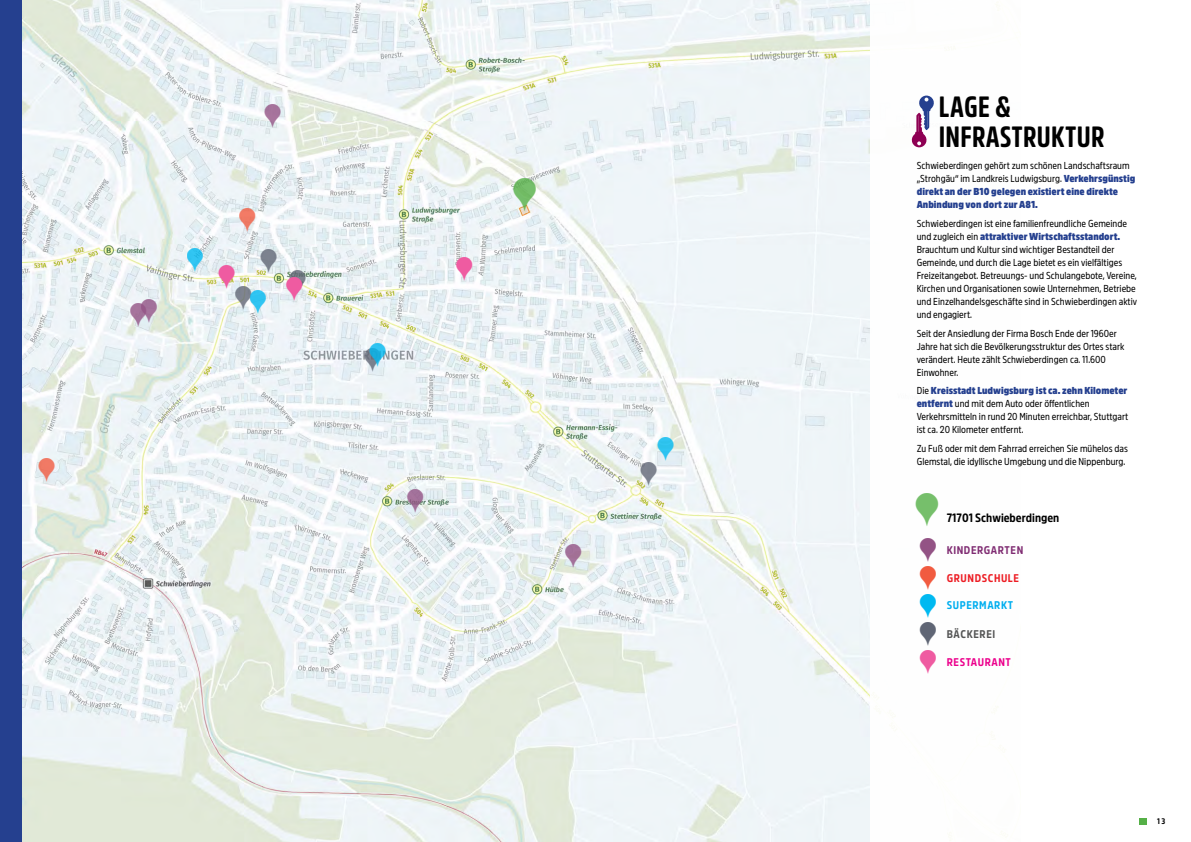
<style>
.page{position:relative;width:1191px;height:842px;background:#fff}
.page>*{position:absolute;margin:0;border:0;box-sizing:border-box;transform-origin:0 0}
.t1{font:700 29px/30px "Amsi Pro Condensed";letter-spacing:.01em;color:#000}
.t2{font:700 12px "Amsi Pro Narrow";color:#000}
.t3{font:700 11.1px "Amsi Pro Narrow";letter-spacing:.05em;color:#802d73}
.t4{font:700 11.1px "Amsi Pro Narrow";letter-spacing:.05em;color:#ed1d24}
.t5{font:700 11.1px "Amsi Pro Narrow";letter-spacing:.05em;color:#00aeef}
.t6{font:700 11.1px "Amsi Pro Narrow";letter-spacing:.05em;color:#ec008c}
.t7{font:700 11.1px "Amsi Pro Narrow";letter-spacing:.05em;color:#545555}
.t8{font:10px/13px "Amsi Pro Narrow";color:#000}
.t9{font:700 8px "Amsi Pro Narrow";color:#000}
.s1{font-weight:900;color:#25408f}
</style>
<div class="page">
<img style="left:21px;top:0;width:849px;height:842px">
<div style="left:0;top:0;width:21px;height:842px;background:#25408f"></div>
<div style="left:1138px;top:818px;width:8px;height:6px;background:#55b047"></div>
<svg style="left:911px;top:96px;width:23px;height:51px"></svg>
<svg style="left:513px;top:178px;width:23px;height:34px"></svg>
<svg style="left:265px;top:104px;width:16px;height:24px"></svg>
<svg style="left:130px;top:299px;width:27px;height:28px"></svg>
<svg style="left:407px;top:489px;width:16px;height:24px"></svg>
<svg style="left:565px;top:544px;width:16px;height:24px"></svg>
<svg style="left:39px;top:458px;width:16px;height:24px"></svg>
<svg style="left:239px;top:208px;width:16px;height:24px"></svg>
<svg style="left:456px;top:257px;width:16px;height:24px"></svg>
<svg style="left:286px;top:269px;width:20px;height:33px"></svg>
<svg style="left:365px;top:343px;width:21px;height:29px"></svg>
<svg style="left:641px;top:437px;width:33px;height:49px"></svg>
<svg style="left:219px;top:249px;width:58px;height:65px"></svg>
<svg style="left:187px;top:248px;width:16px;height:24px"></svg>
<h1 class="t1" style="left:938px;top:88px;width:167px">LAGE &amp;<br>INFRASTRUKTUR</h1>
<p class="t8" style="left:916px;top:158px;width:220px">Schwieberdingen gehört zum schönen Landschaftsraum „Strohgäu“ im Landkreis Ludwigsburg. <span class="s1">Verkehrsgünstig direkt an der B10 gelegen existiert eine direkte Anbindung von dort zur A81.</span></p>
<p class="t8" style="left:916px;top:216px;width:222px">Schwieberdingen ist eine familienfreundliche Gemeinde und zugleich ein <span class="s1">attraktiver Wirtschaftsstandort.<br></span>Brauchtum und Kultur sind wichtiger Bestandteil der Gemeinde, und durch die Lage bietet es ein vielfältiges Freizeitangebot. Betreuungs- und Schulangebote, Vereine, Kirchen und Organisationen sowie Unternehmen, Betriebe und Einzelhandelsgeschäfte sind in Schwieberdingen aktiv und engagiert.</p>
<p class="t8" style="left:916px;top:325px;width:209px">Seit der Ansiedlung der Firma Bosch Ende der 1960er Jahre hat sich die Bevölkerungsstruktur des Ortes stark verändert. Heute zählt Schwieberdingen ca. 11.600<br>Einwohner.</p>
<p class="t8" style="left:916px;top:383px;width:213px">Die <span class="s1">Kreisstadt Ludwigsburg ist ca. zehn Kilometer entfernt</span> und mit dem Auto oder öffentlichen Verkehrsmitteln in rund 20 Minuten erreichbar, Stuttgart ist ca. 20 Kilometer entfernt.</p>
<p class="t8" style="left:916px;top:441px;width:213px">Zu Fuß oder mit dem Fahrrad erreichen Sie mühelos das<br>Glemstal, die idyllische Umgebung und die Nippenburg.</p>
<p class="t2" style="left:946px;top:508px;width:114px">71701 Schwieberdingen</p>
<p class="t3" style="left:946px;top:541px;width:78px">KINDERGARTEN</p>
<p class="t4" style="left:946px;top:569px;width:74px">GRUNDSCHULE</p>
<p class="t5" style="left:946px;top:597px;width:68px">SUPERMARKT</p>
<p class="t7" style="left:946px;top:625px;width:50px">BÄCKEREI</p>
<p class="t6" style="left:946px;top:653px;width:66px">RESTAURANT</p>
<p class="t9" style="left:1157px;top:815px;width:10px">13</p>
</div>
